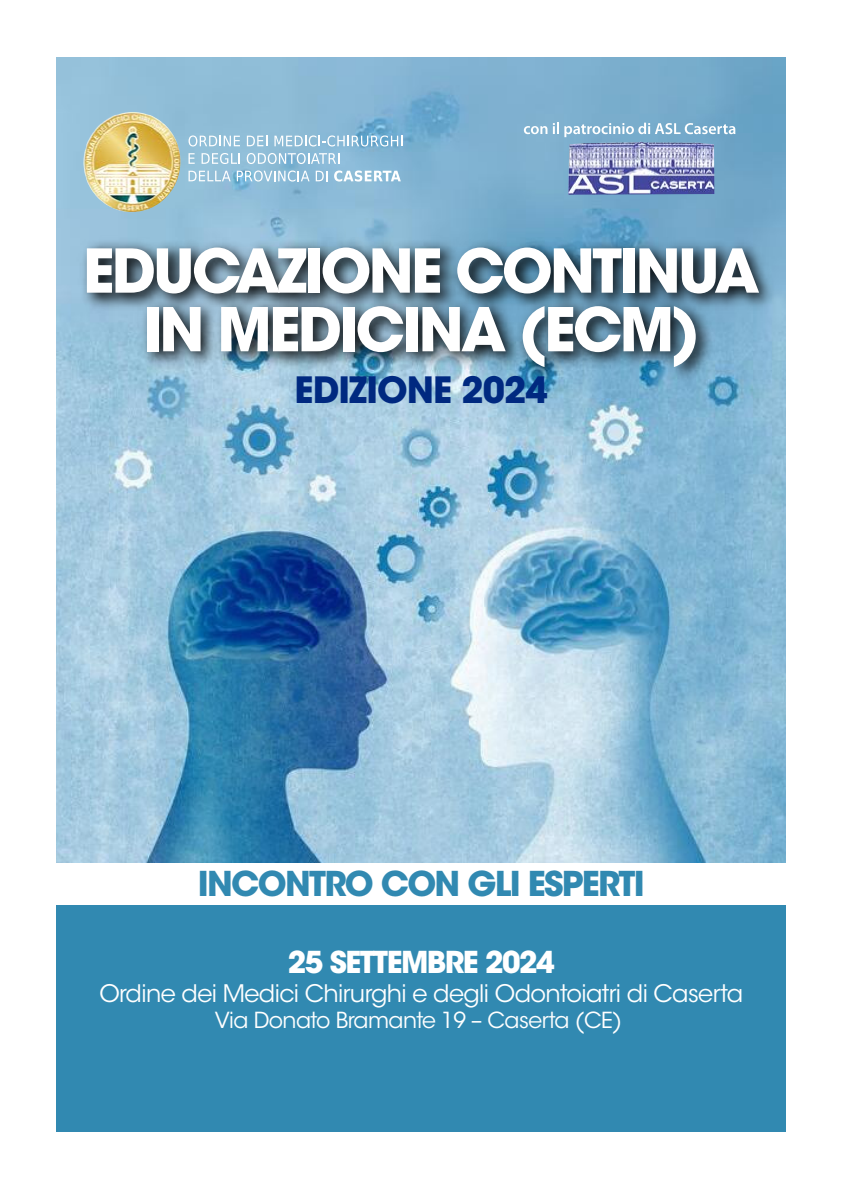
<style>
.page{position:relative;width:842px;height:1191px;background:#fff}
.page>*{position:absolute;margin:0;border:0;box-sizing:border-box;transform-origin:0 0}
.t1{font:700 59.8px/58.6px "ITC Avant Garde Std";letter-spacing:-.05em;color:#fff;text-align:center}
.t2{font:700 36px "ITC Avant Garde Std";letter-spacing:-.025em;color:#002980}
.t3{font:700 34px "ITC Avant Garde Std";letter-spacing:-.05em;color:#3189b1}
.t4{font:700 30px "ITC Avant Garde Std";letter-spacing:-.05em;color:#fff}
.t5{font:24px "ITC Avant Garde Std";letter-spacing:-.025em;color:#fff}
.t6{font:22px "ITC Avant Garde Std";letter-spacing:-.025em;color:#fff}
</style>
<div class="page">
<img style="left:57px;top:58px;width:728px;height:804px">
<img style="left:83px;top:111px;width:97px;height:101px">
<svg style="left:189px;top:135px;width:51px;height:11px"></svg>
<svg style="left:247px;top:136px;width:20px;height:10px"></svg>
<svg style="left:274px;top:135px;width:128px;height:11px"></svg>
<svg style="left:189px;top:153px;width:6px;height:11px"></svg>
<svg style="left:202px;top:153px;width:38px;height:11px"></svg>
<svg style="left:247px;top:153px;width:92px;height:11px"></svg>
<svg style="left:189px;top:171px;width:42px;height:10px"></svg>
<svg style="left:237px;top:170px;width:73px;height:11px"></svg>
<svg style="left:316px;top:171px;width:11px;height:10px"></svg>
<svg style="left:334px;top:170px;width:67px;height:11px"></svg>
<img style="left:71px;top:231px;width:712px;height:160px">
<div style="left:57px;top:905px;width:728px;height:226px;background:#3189b1"></div>
<svg style="left:524px;top:126px;width:23px;height:8px"></svg>
<svg style="left:553px;top:123px;width:182px;height:14px"></svg>
<img style="left:568px;top:142px;width:146px;height:53px">
<h1 class="t1" style="left:83px;top:241px;width:678px">EDUCAZIONE CONTINUA<br>IN MEDICINA (ECM)</h1>
<h2 class="t2" style="left:295px;top:366px;width:255px">EDIZIONE 2024</h2>
<h3 class="t3" style="left:198px;top:861px;width:448px">INCONTRO CON GLI ESPERTI</h3>
<p class="t4" style="left:288px;top:942px;width:268px">25 SETTEMBRE 2024</p>
<p class="t5" style="left:99px;top:978px;width:645px">Ordine dei Medici Chirurghi e degli Odontoiatri di Caserta</p>
<p class="t6" style="left:215px;top:1007px;width:409px">Via Donato Bramante 19 – Caserta (CE)</p>
</div>
